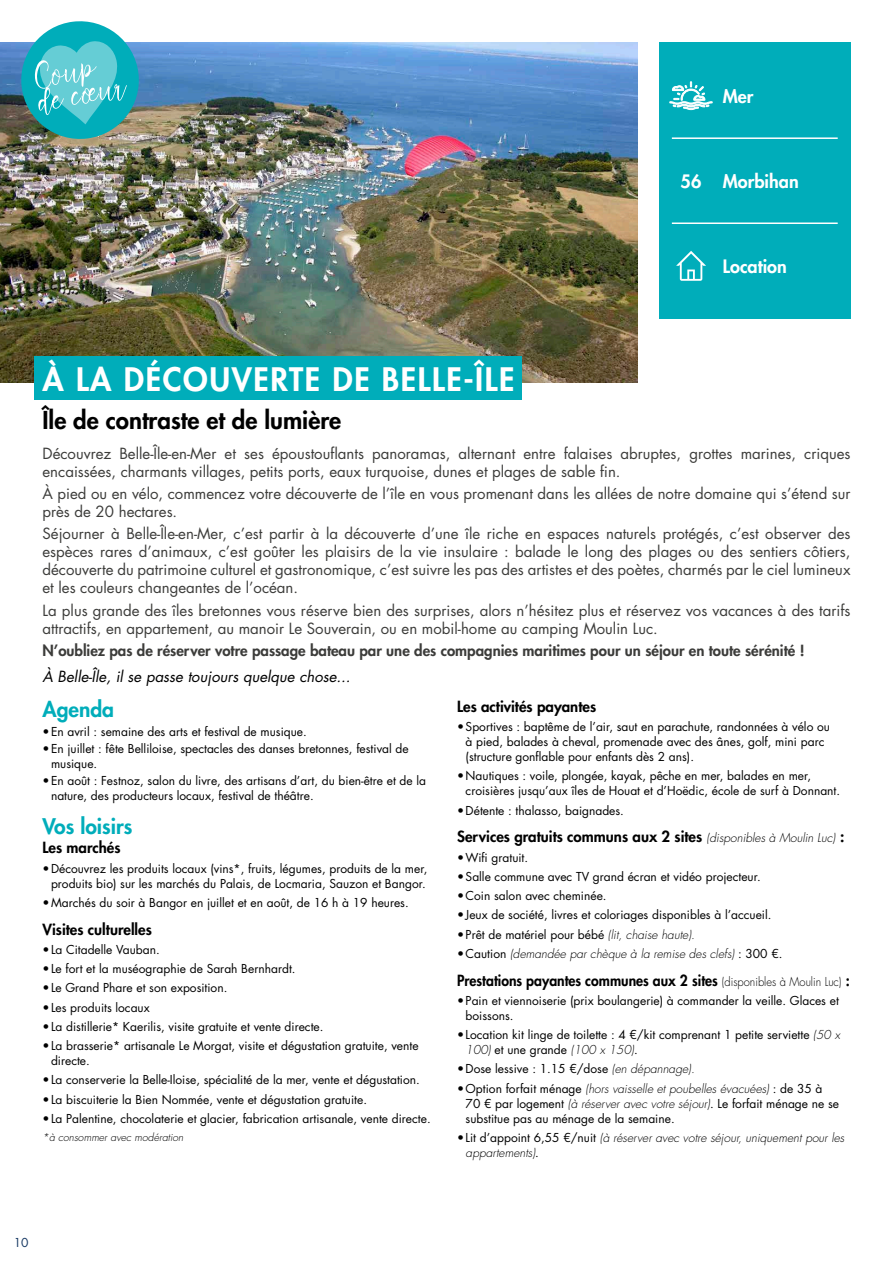
<style>
.page{position:relative;width:893px;height:1263px;background:#fff}
.page>*{position:absolute;margin:0;border:0;box-sizing:border-box;transform-origin:0 0}
.t1{font:800 31.5px "Futura Std";letter-spacing:.05em;color:#fff}
.t2{font:800 24px "Futura Std";color:#000}
.t3{font:800 21px "Futura Std";color:#00adba}
.t4{font:800 18px "Futura Std";color:#fff}
.t5{font:15px/18px "Futura Std";color:#3c3c3a}
.t6{font:800 15px "Futura Std";color:#000}
.t7{font:800 15px "Futura Std";color:#3c3c3a}
.t8{font:800 15px "Futura Std";color:#000;scale:.93 1}
.t9{font:italic 15px "Futura Std";color:#000}
.t10{font:12px/15px "Futura Std";color:#000}
.t11{font:italic 300 12px/15px "Futura Std";color:#000}
.t12{font:12px "Futura Std";color:#173963}
.t13{font:italic 300 10.5px "Futura Std";color:#000}
.s1{font-weight:300;font-style:italic;font-size:12px}
.s2{font-weight:300;font-style:italic}
.s3{font-weight:400;font-style:normal}
.s4{font-weight:300;font-size:12px}
</style>
<div class="page">
<img style="left:0;top:43px;width:638px;height:340px">
<div style="left:34px;top:357px;width:487px;height:43px;background:#00adba"></div>
<svg style="left:18px;top:21px;width:124px;height:121px;background:#52b8bf"></svg>
<div style="left:659px;top:43px;width:191px;height:276px;background:#00adba"></div>
<hr style="left:672px;top:137px;width:166px;height:2px;background:#fff">
<hr style="left:672px;top:222px;width:166px;height:2px;background:#fff">
<svg style="left:670px;top:82px;width:42px;height:28px"></svg>
<svg style="left:676px;top:251px;width:30px;height:30px"></svg>
<h3 class="t4" style="left:723px;top:85px;width:32px">Mer</h3>
<h3 class="t4" style="left:681px;top:170px;width:22px">56</h3>
<h3 class="t4" style="left:723px;top:170px;width:77px">Morbihan</h3>
<h3 class="t4" style="left:723px;top:255px;width:65px">Location</h3>
<h1 class="t1" style="left:43px;top:360px;width:473px">À LA DÉCOUVERTE DE BELLE-ÎLE</h1>
<h2 class="t2" style="left:43px;top:405px;width:300px">Île de contraste et de lumière</h2>
<p class="t5" style="left:43px;top:444px;width:809px">Découvrez Belle-Île-en-Mer et ses époustouflants panoramas, alternant entre falaises abruptes, grottes marines, criques encaissées, charmants villages, petits ports, eaux turquoise, dunes et plages de sable fin.</p>
<p class="t5" style="left:43px;top:485px;width:809px">À pied ou en vélo, commencez votre découverte de l’île en vous promenant dans les allées de notre domaine qui s’étend sur près de 20 hectares.</p>
<p class="t5" style="left:43px;top:525px;width:809px;text-align:justify">Séjourner à Belle-Île-en-Mer, c’est partir à la découverte d’une île riche en espaces naturels protégés, c’est observer des espèces rares d’animaux, c’est goûter les plaisirs de la vie insulaire : balade le long des plages ou des sentiers côtiers, découverte du patrimoine culturel et gastronomique, c’est suivre les pas des artistes et des poètes, charmés par le ciel lumineux et les couleurs changeantes de l’océan.</p>
<p class="t5" style="left:43px;top:601px;width:809px">La plus grande des îles bretonnes vous réserve bien des surprises, alors n’hésitez plus et réservez vos vacances à des tarifs attractifs, en appartement, au manoir Le Souverain, ou en mobil-home au camping Moulin Luc.</p>
<p class="t7" style="left:43px;top:641px;width:763px">N’oubliez pas de réserver votre passage bateau par une des compagnies maritimes pour un séjour en toute sérénité !</p>
<p class="t9" style="left:43px;top:667px;width:309px">À Belle-Île, il se passe toujours quelque chose...</p>
<h3 class="t3" style="left:43px;top:696px;width:73px">Agenda</h3>
<p class="t10" style="left:43px;top:724px;width:266px">•En avril : semaine des arts et festival de musique.</p>
<p class="t10" style="left:51px;top:741px;width:359px;text-indent:-9px">•En juillet : fête Belliloise, spectacles des danses bretonnes, festival de musique.</p>
<p class="t10" style="left:51px;top:773px;width:377px;text-indent:-9px">•En août : Festnoz, salon du livre, des artisans d’art, du bien-être et de la nature, des producteurs locaux, festival de théâtre.</p>
<h3 class="t3" style="left:43px;top:813px;width:92px">Vos loisirs</h3>
<p class="t6" style="left:43px;top:838px;width:80px">Les marchés</p>
<p class="t10" style="left:43px;top:861px;width:386px;text-align:center">•Découvrez les produits locaux (vins*, fruits, légumes, produits de la mer, produits bio) sur les marchés du Palais, de Locmaria, Sauzon et Bangor.</p>
<p class="t10" style="left:43px;top:895px;width:368px">•Marchés du soir à Bangor en juillet et en août, de 16 h à 19 heures.</p>
<p class="t6" style="left:43px;top:919px;width:111px">Visites culturelles</p>
<p class="t10" style="left:43px;top:942px;width:119px">•La Citadelle Vauban.</p>
<p class="t10" style="left:43px;top:961px;width:255px">•Le fort et la muséographie de Sarah Bernhardt.</p>
<p class="t10" style="left:43px;top:980px;width:186px">•Le Grand Phare et son exposition.</p>
<p class="t10" style="left:43px;top:1000px;width:109px">•Les produits locaux</p>
<p class="t10" style="left:43px;top:1019px;width:282px">•La distillerie* Kaerilis, visite gratuite et vente directe.</p>
<p class="t10" style="left:51px;top:1038px;width:369px;text-indent:-9px">•La brasserie* artisanale Le Morgat, visite et dégustation gratuite, vente directe.</p>
<p class="t10" style="left:43px;top:1072px;width:379px">•La conserverie la Belle-Iloise, spécialité de la mer, vente et dégustation.</p>
<p class="t10" style="left:43px;top:1092px;width:326px">•La biscuiterie la Bien Nommée, vente et dégustation gratuite.</p>
<p class="t10" style="left:43px;top:1111px;width:390px">•La Palentine, chocolaterie et glacier, fabrication artisanale, vente directe.</p>
<p class="t13" style="left:43px;top:1130px;width:142px">*à consommer avec modération</p>
<p class="t6" style="left:457px;top:697px;width:141px">Les activités payantes</p>
<p class="t10" style="left:466px;top:719px;width:366px;text-indent:-9px">•Sportives : baptême de l’air, saut en parachute, randonnées à vélo ou à pied, balades à cheval, promenade avec des ânes, golf, mini parc (structure gonflable pour enfants dès 2 ans).</p>
<p class="t10" style="left:466px;top:768px;width:376px;text-indent:-9px">•Nautiques : voile, plongée, kayak, pêche en mer, balades en mer, croisières jusqu’aux îles de Houat et d’Hoëdic, école de surf à Donnant.</p>
<p class="t10" style="left:457px;top:803px;width:168px">•Détente : thalasso, baignades.</p>
<p class="t6" style="left:457px;top:827px;width:389px">Services gratuits communs aux 2 sites <span class="s1">(disponibles à Moulin Luc)</span> :</p>
<p class="t10" style="left:457px;top:850px;width:73px">•Wifi gratuit.</p>
<p class="t10" style="left:457px;top:869px;width:305px">•Salle commune avec TV grand écran et vidéo projecteur.</p>
<p class="t10" style="left:457px;top:888px;width:151px">•Coin salon avec cheminée.</p>
<p class="t10" style="left:457px;top:907px;width:316px">•Jeux de société, livres et coloriages disponibles à l’accueil.</p>
<p class="t10" style="left:457px;top:927px;width:239px">•Prêt de matériel pour bébé <span class="s2">(lit, chaise haute).</span></p>
<p class="t11" style="left:457px;top:946px;width:327px"><span class="s3">•Caution</span> (demandée par chèque à la remise des clefs) <span class="s3">: 300 €.</span></p>
<p class="t8" style="left:457px;top:970px;width:424px">Prestations payantes communes aux 2 sites <span class="s4">(disponibles à Moulin Luc)</span> :</p>
<p class="t10" style="left:466px;top:993px;width:375px;text-indent:-9px">•Pain et viennoiserie (prix boulangerie) à commander la veille. Glaces et boissons.</p>
<p class="t10" style="left:466px;top:1027px;width:376px;text-indent:-9px">•Location kit linge de toilette : 4 €/kit comprenant 1 petite serviette <span class="s2">(50 x<br>100)</span> et une grande <span class="s2">(100 x 150)</span>.</p>
<p class="t10" style="left:457px;top:1061px;width:239px">•Dose lessive : 1.15 €/dose <span class="s2">(en dépannage).</span></p>
<p class="t10" style="left:466px;top:1081px;width:375px;text-indent:-9px">•Option forfait ménage <span class="s2">(hors vaisselle et poubelles évacuées)</span> : de 35 à<br>70 € par logement <span class="s2">(à réserver avec votre séjour)</span>. Le forfait ménage ne se substitue pas au ménage de la semaine.</p>
<p class="t11" style="left:466px;top:1130px;width:380px;text-indent:-9px"><span class="s3">•Lit d’appoint 6,55 €/nuit</span> (à réserver avec votre séjour, uniquement pour les appartements)<span class="s3">.</span></p>
<p class="t12" style="left:14px;top:1234px;width:16px">10</p>
</div>
